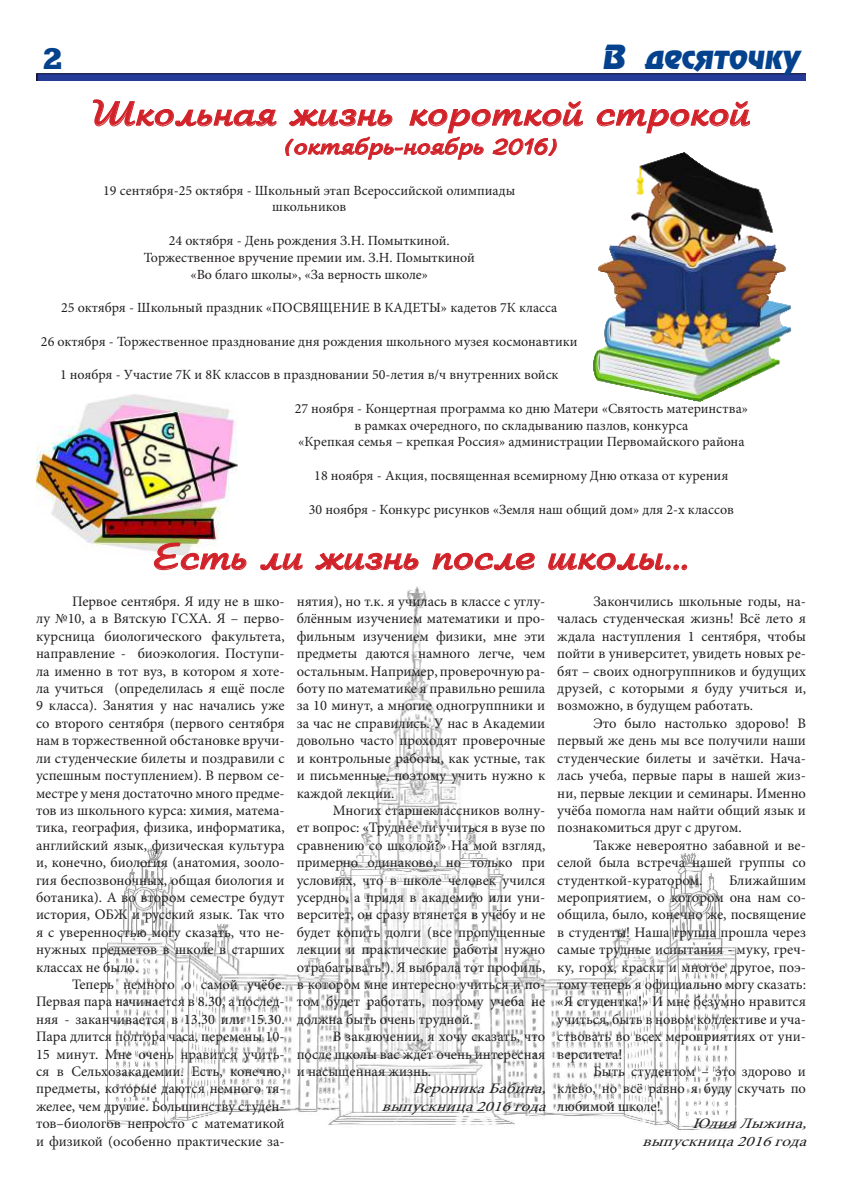
<style>
.page{position:relative;width:842px;height:1191px;background:#fff}
.page>*{position:absolute;margin:0;border:0;box-sizing:border-box;transform-origin:0 0}
.t1{font:700 36px "Arbat";color:#d12229}
.t2{font:italic 30px "AG Revue";color:#04428e}
.t3{font:800 30px "Rodeo";color:#04428e}
.t4{font:700 24px "Arbat";color:#d12229}
.t5{font:14.5px/17.4px "Minion Pro";color:#221f1f;text-align:justify}
.t6{font:italic 14.5px/17.4px "Minion Pro";color:#221f1f;text-align:right;scale:1.2 1}
.t7{font:14px/16.8px "Minion Pro";color:#221f1f;text-align:center}
.s1{font-style:italic}
.s2{font-style:normal}
</style>
<div class="page">
<img style="left:36px;top:394px;width:201px;height:158px">
<img style="left:107px;top:586px;width:630px;height:544px">
<img style="left:36px;top:74px;width:770px;height:7px">
<svg style="left:92px;top:99px;width:185px;height:28px"></svg>
<svg style="left:596px;top:101px;width:154px;height:33px"></svg>
<svg style="left:285px;top:101px;width:298px;height:59px"></svg>
<svg style="left:153px;top:542px;width:94px;height:29px"></svg>
<svg style="left:260px;top:553px;width:43px;height:18px"></svg>
<svg style="left:315px;top:552px;width:104px;height:19px"></svg>
<svg style="left:432px;top:552px;width:103px;height:19px"></svg>
<svg style="left:548px;top:552px;width:140px;height:19px"></svg>
<img style="left:593px;top:152px;width:199px;height:250px">
<h2 class="t3" style="left:43px;top:41px;width:20px">2</h2>
<h2 class="t2" style="left:602px;top:40px;width:199px">В десяточку</h2>
<h1 class="t1" style="left:92px;top:93px;width:660px">Школьная жизнь короткой строкой</h1>
<h3 class="t4" style="left:284px;top:132px;width:274px">(октябрь-ноябрь 2016)</h3>
<p class="t7" style="left:103px;top:182px;width:414px">19 сентября-25 октября - Школьный этап Всероссийской олимпиады школьников</p>
<p class="t7" style="left:144px;top:232px;width:333px">24 октября - День рождения З.Н. Помыткиной.<br>Торжественное вручение премии им. З.Н. Помыткиной «Во благо школы», «За верность школе»</p>
<p class="t7" style="left:61px;top:300px;width:498px">25 октября - Школьный праздник «ПОСВЯЩЕНИЕ В КАДЕТЫ» кадетов 7К класса</p>
<p class="t7" style="left:41px;top:333px;width:538px">26 октября - Торжественное празднование дня рождения школьного музея космонавтики</p>
<p class="t7" style="left:60px;top:367px;width:500px">1 ноября - Участие 7К и 8К классов в праздновании 50-летия в/ч внутренних войск</p>
<p class="t7" style="left:295px;top:400px;width:455px">27 ноября - Концертная программа ко дню Матери «Святость материнства» в рамках очередного, по складыванию пазлов, конкурса<br>«Крепкая семья – крепкая Россия» администрации Первомайского района</p>
<p class="t7" style="left:314px;top:468px;width:416px">18 ноября - Акция, посвященная всемирному Дню отказа от курения</p>
<p class="t7" style="left:309px;top:501px;width:426px">30 ноября - Конкурс рисунков «Земля наш общий дом» для 2-х классов</p>
<h1 class="t1" style="left:153px;top:536px;width:536px">Есть ли жизнь после школы...</h1>
<p class="t5" style="left:36px;top:593px;width:250px;text-indent:36px">Первое сентября. Я иду не в шко&shy;лу №10, а в Вятскую ГСХА. Я – перво&shy;курсница биологического факультета, направление - биоэкология. Поступи&shy;ла именно в тот вуз, в котором я хоте&shy;ла учиться (определилась я ещё после 9 класса). Занятия у нас начались уже со второго сентября (первого сентября нам в торжественной обстановке вручи&shy;ли студенческие билеты и поздравили с успешным поступлением). В первом се&shy;местре у меня достаточно много предме&shy;тов из школьного курса: химия, матема&shy;тика, география, физика, информатика, английский язык, физическая культура и, конечно, биология (анатомия, зооло&shy;гия беспозвоночных, общая биология и ботаника). А во втором семестре будут история, ОБЖ и русский язык. Так что я с уверенностью могу сказать, что не&shy;нужных предметов в школе в старших классах не было.</p>
<p class="t5" style="left:36px;top:976px;width:250px;text-indent:36px">Теперь немного о самой учёбе.<br>Первая пара начинается в 8.30, а послед&shy;няя - заканчивается в 13.30 или 15.30.<br>Пара длится полтора часа, перемены 10- 15 минут. Мне очень нравится учить&shy;ся в Сельхозакадемии. Есть, конечно, предметы, которые даются немного тя&shy;желее, чем другие. Большинству студен&shy;тов–биологов непросто с математикой и физикой (особенно практические за-</p>
<p class="t5" style="left:297px;top:593px;width:250px">нятия), но т.к. я училась в классе с углу&shy;блённым изучением математики и про&shy;фильным изучением физики, мне эти предметы даются намного легче, чем остальным. Например, проверочную ра&shy;боту по математике я правильно решила за 10 минут, а многие одногруппники и за час не справились. У нас в Академии довольно часто проходят проверочные и контрольные работы, как устные, так и письменные, поэтому учить нужно к каждой лекции.</p>
<p class="t5" style="left:297px;top:802px;width:250px;text-indent:36px">Многих старшеклассников волну&shy;ет вопрос: «Труднее ли учиться в вузе по сравнению со школой?» На мой взгляд, примерно одинаково, но только при условиях, что в школе человек учился усердно, а придя в академию или уни&shy;верситет, он сразу втянется в учёбу и не будет копить долги (все пропущенные лекции и практические работы нужно отрабатывать!). Я выбрала тот профиль, в котором мне интересно учиться и по&shy;том будет работать, поэтому учеба не должна быть очень трудной.</p>
<p class="t5" style="left:333px;top:1028px;width:214px">В заключении, я хочу сказать, что</p>
<p class="t5" style="left:297px;top:1045px;width:250px">после школы вас ждёт очень интересная</p>
<p class="t5" style="left:297px;top:1063px;width:136px">и насыщенная жизнь.</p>
<p class="t5" style="left:413px;top:1080px;width:395px"><span class="s1">ВероникаБабина,</span> клево, но всё равно я буду скучать по</p>
<p class="t6" style="left:382px;top:1098px;width:234px">выпускница2016года <span class="s2">любимой школе!</span></p>
<p class="t5" style="left:557px;top:593px;width:250px;text-indent:36px">Закончились школьные годы, на&shy;чалась студенческая жизнь! Всё лето я ждала наступления 1 сентября, чтобы пойти в университет, увидеть новых ре&shy;бят – своих одногруппников и будущих друзей, с которыми я буду учиться и, возможно, в будущем работать.</p>
<p class="t5" style="left:557px;top:715px;width:250px;text-indent:36px">Это было настолько здорово! В первый же день мы все получили наши студенческие билеты и зачётки. Нача&shy;лась учеба, первые пары в нашей жиз&shy;ни, первые лекции и семинары. Именно учёба помогла нам найти общий язык и познакомиться друг с другом.</p>
<p class="t5" style="left:557px;top:837px;width:250px;text-indent:36px">Также невероятно забавной и ве&shy;селой была встреча нашей группы со студенткой-куратором.</p>
<p class="t5" style="left:557px;top:871px;width:250px;text-indent:172px">Ближайшим мероприятием, о котором она нам со&shy;общила, было, конечно же, посвящение в студенты! Наша группа прошла через самые трудные испытания - муку, греч&shy;ку, горох, краски и многое другое, поэ&shy;тому теперь я официально могу сказать: «Я студентка!» И мне безумно нравится учиться, быть в новом коллективе и уча&shy;ствовать во всех мероприятиях от уни&shy;верситета!</p>
<p class="t5" style="left:593px;top:1063px;width:214px">Быть студентом – это здорово и</p>
<p class="t6" style="left:642px;top:1115px;width:143px">ЮлияЛыжина, выпускница2016года</p>
</div>
